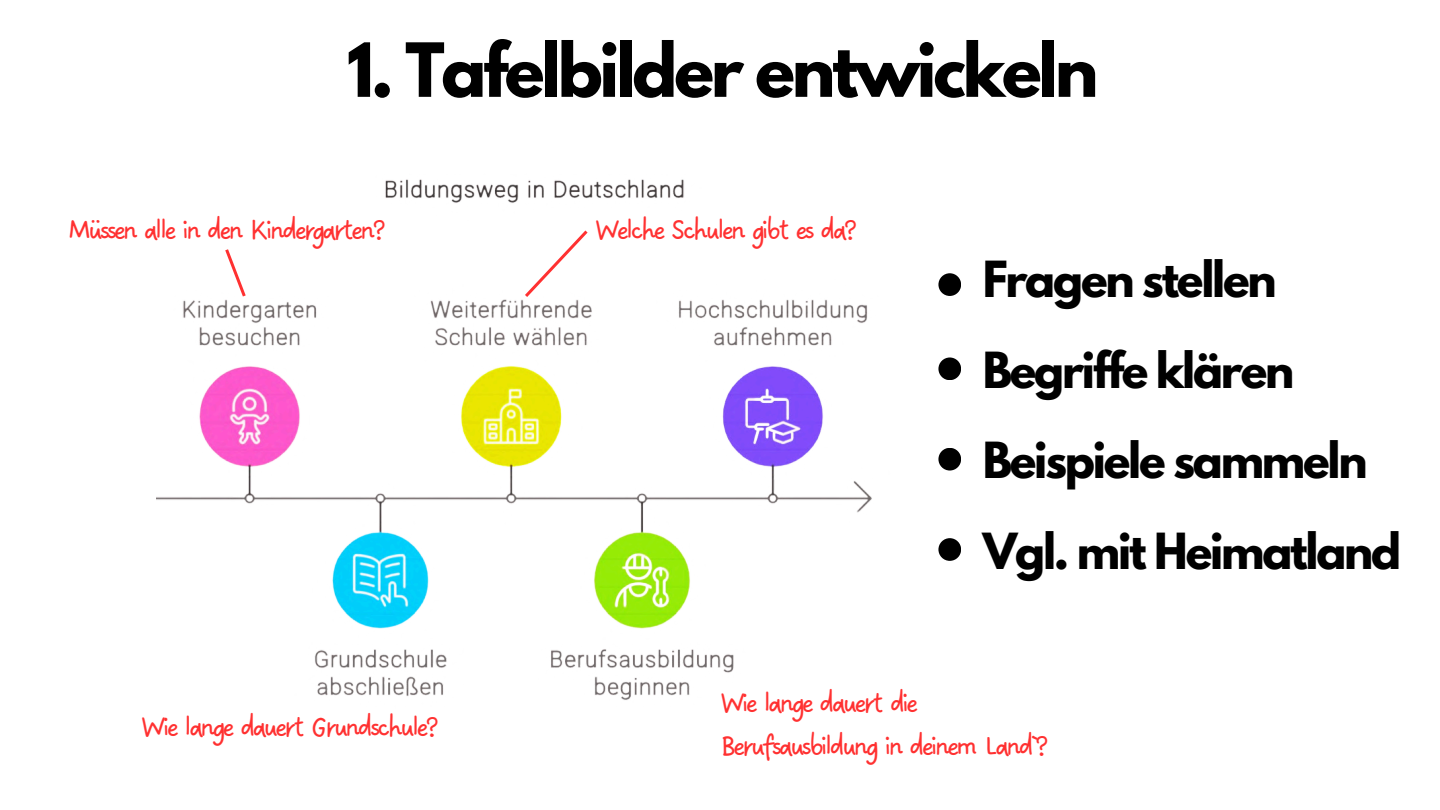
<style>
.page{position:relative;width:1440px;height:810px;background:#fff}
.page>*{position:absolute;margin:0;border:0;box-sizing:border-box;transform-origin:0 0}
.t1{font:700 66.1px "League Spartan";letter-spacing:-.05em;color:#000}
.t2{font:700 44.1px/90.8px "League Spartan";letter-spacing:-.05em;color:#000}
.t3{font:31px/42.8px "DO Sans Regular Alt";letter-spacing:-.125em;color:#ff3131}
</style>
<div class="page">
<img style="left:156px;top:179px;width:716px;height:521px">
<svg style="left:522px;top:227px;width:69px;height:73px"></svg>
<svg style="left:223px;top:246px;width:25px;height:54px"></svg>
<div style="left:938px;top:357px;width:23px;height:23px;background:#000;border-radius:50%"></div>
<div style="left:938px;top:538px;width:23px;height:23px;background:#000;border-radius:50%"></div>
<div style="left:938px;top:448px;width:23px;height:23px;background:#000;border-radius:50%"></div>
<div style="left:938px;top:273px;width:23px;height:23px;background:#000;border-radius:50%"></div>
<p class="t1" style="left:347px;top:37px;width:753px">1. Tafelbilder entwickeln</p>
<p class="t3" style="left:67px;top:210px;width:321px">Müssen alle in den Kindergarten?</p>
<h2 class="t3" style="left:595px;top:210px;width:264px">Welche Schulen gibt es da?</h2>
<p class="t2" style="left:983px;top:239px;width:420px">Fragen stellen<br>Begriffe klären<br>Beispiele sammeln<br>Vgl. mit Heimatland</p>
<p class="t3" style="left:141px;top:707px;width:300px">Wie lange dauert Grundschule?</p>
<p class="t3" style="left:720px;top:683px;width:331px">Wie lange dauert die<br>Berufsausbildung in deinem Land`?</p>
</div>
